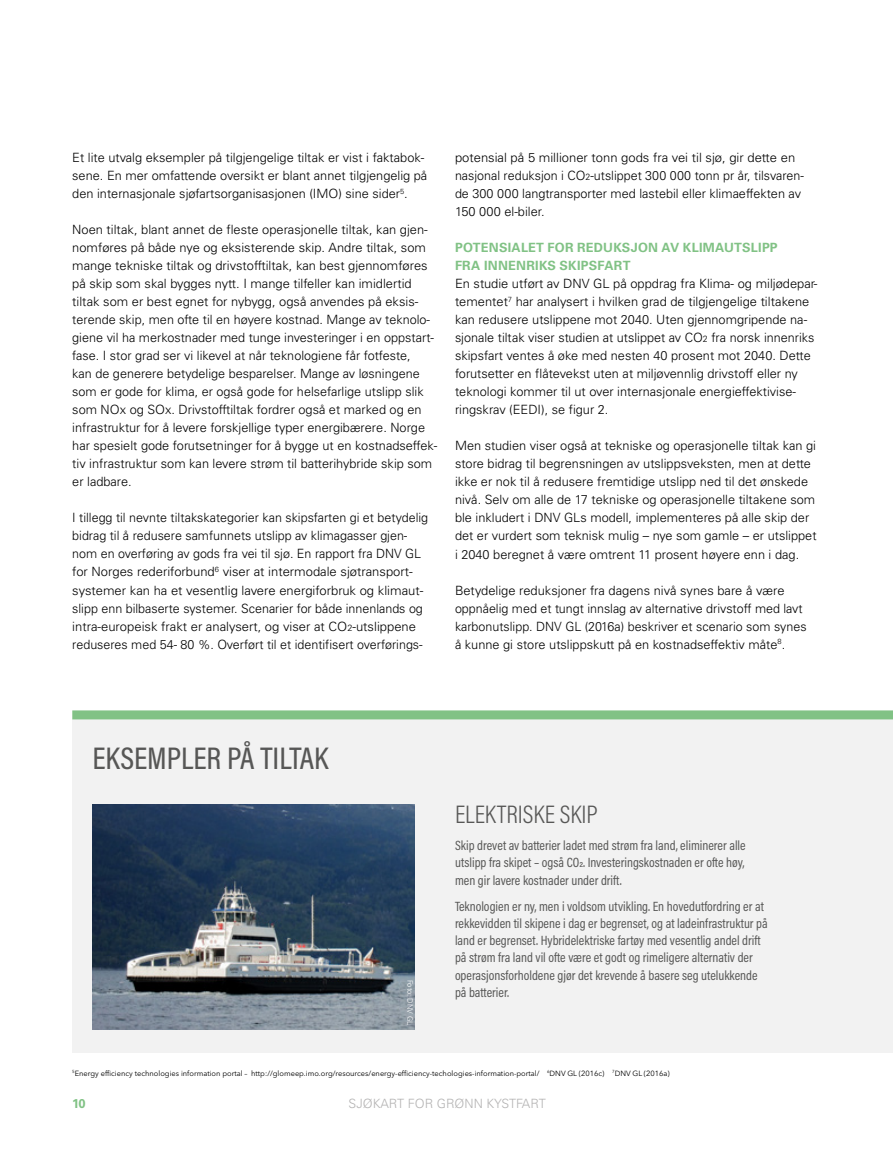
<style>
.page{position:relative;width:893px;height:1149px;background:#fff}
.page>*{position:absolute;margin:0;border:0;box-sizing:border-box;transform-origin:0 0}
.t1{font:500 31.5px "Acumin Pro Cond";letter-spacing:-.005em;color:#575756}
.t2{font:300 25.5px "Acumin Pro Cond";color:#575756}
.t3{font:13.5px/17.2px "Acumin Pro Cond";color:#575756;text-align:justify}
.t4{font:300 12.75px/18px "Univers";color:#000}
.t5{font:700 12.75px/18px "Univers";letter-spacing:.015em;color:#81c285}
.t6{font:300 12.75px "Univers";color:#b3b2b2}
.t7{font:7.5px "Avenir Next LT Pro";color:#000}
.t8{font:300 7.5px "Univers";color:#fff}
.s1{font-size:9px}
</style>
<div class="page">
<div style="left:72px;top:719px;width:821px;height:333px;background:#f2f2f2"></div>
<div style="left:72px;top:710px;width:821px;height:9px;background:#81c285"></div>
<img style="left:92px;top:804px;width:323px;height:225px">
<p class="t4" style="left:72px;top:148px;width:356px">Et lite utvalg eksempler på tilgjengelige tiltak er vist i faktabok&shy;sene. En mer omfattende oversikt er blant annet tilgjengelig på den internasjonale sjøfartsorganisasjonen (IMO) sine sider<sup>5</sup>.</p>
<p class="t4" style="left:72px;top:220px;width:367px">Noen tiltak, blant annet de fleste operasjonelle tiltak, kan gjen&shy;nomføres på både nye og eksisterende skip. Andre tiltak, som mange tekniske tiltak og drivstofftiltak, kan best gjennomføres på skip som skal bygges nytt. I mange tilfeller kan imidlertid tiltak som er best egnet for nybygg, også anvendes på eksis&shy;terende skip, men ofte til en høyere kostnad. Mange av teknolo&shy;giene vil ha merkostnader med tunge investeringer i en oppstart&shy;fase. I stor grad ser vi likevel at når teknologiene får fotfeste,<br>kan de generere betydelige besparelser. Mange av løsningene som er gode for klima, er også gode for helsefarlige utslipp slik som NOx og SOx. Drivstofftiltak fordrer også et marked og en infrastruktur for å levere forskjellige typer energibærere. Norge har spesielt gode forutsetninger for å bygge ut en kostnadseffek&shy;tiv infrastruktur som kan levere strøm til batterihybride skip som er ladbare.</p>
<p class="t4" style="left:72px;top:508px;width:357px">I tillegg til nevnte tiltakskategorier kan skipsfarten gi et betydelig bidrag til å redusere samfunnets utslipp av klimagasser gjen&shy;nom en overføring av gods fra vei til sjø. En rapport fra DNV GL for Norges rederiforbund<sup>6</sup> viser at intermodale sjøtransport&shy;systemer kan ha et vesentlig lavere energiforbruk og klimaut&shy;slipp enn bilbaserte systemer. Scenarier for både innenlands og intra-europeisk frakt er analysert, og viser at CO<span class="s1">2</span>-utslippene reduseres med 54- 80 %. Overført til et identifisert overførings-</p>
<p class="t4" style="left:455px;top:148px;width:350px">potensial på 5 millioner tonn gods fra vei til sjø, gir dette en nasjonal reduksjon i CO<span class="s1">2</span>-utslippet 300 000 tonn pr år, tilsvaren&shy;de 300 000 langtransporter med lastebil eller klimaeffekten av 150 000 el-biler.</p>
<p class="t5" style="left:455px;top:239px;width:324px">POTENSIALET FOR REDUKSJON AV KLIMAUTSLIPP<br>FRA INNENRIKS SKIPSFART</p>
<p class="t4" style="left:455px;top:274px;width:364px">En studie utført av DNV GL på oppdrag fra Klima- og miljødepar&shy;tementet<sup>7</sup> har analysert i hvilken grad de tilgjengelige tiltakene kan redusere utslippene mot 2040. Uten gjennomgripende na&shy;sjonale tiltak viser studien at utslippet av CO<span class="s1">2</span> fra norsk innenriks skipsfart ventes å øke med nesten 40 prosent mot 2040. Dette forutsetter en flåtevekst uten at miljøvennlig drivstoff eller ny teknologi kommer til ut over internasjonale energieffektivise&shy;ringskrav (EEDI), se figur 2.</p>
<p class="t4" style="left:455px;top:437px;width:363px">Men studien viser også at tekniske og operasjonelle tiltak kan gi store bidrag til begrensningen av utslippsveksten, men at dette ikke er nok til å redusere fremtidige utslipp ned til det ønskede nivå. Selv om alle de 17 tekniske og operasjonelle tiltakene som ble inkludert i DNV GLs modell, implementeres på alle skip der det er vurdert som teknisk mulig – nye som gamle – er utslippet i 2040 beregnet å være omtrent 11 prosent høyere enn i dag.</p>
<p class="t4" style="left:455px;top:580px;width:353px">Betydelige reduksjoner fra dagens nivå synes bare å være oppnåelig med et tungt innslag av alternative drivstoff med lavt karbonutslipp. DNV GL (2016a) beskriver et scenario som synes å kunne gi store utslippskutt på en kostnadseffektiv måte<sup>8</sup>.</p>
<h1 class="t1" style="left:92px;top:737px;width:237px">EKSEMPLER PÅ TILTAK</h1>
<p class="t8" style="left:415px;top:979px;width:47px;rotate:90deg">Foto: DNV GL</p>
<h2 class="t2" style="left:455px;top:797px;width:144px">ELEKTRISKE SKIP</h2>
<p class="t3" style="left:455px;top:836px;width:292px">Skip drevet av batterier ladet med strøm fra land, eliminerer alle utslipp fra skipet – også CO2. Investeringskostnaden er ofte høy, men gir lavere kostnader under drift.</p>
<p class="t3" style="left:455px;top:896px;width:314px;text-align:left">Teknologien er ny, men i voldsom utvikling. En hovedutfordring er at rekkevidden til skipene i dag er begrenset, og at ladeinfrastruktur på land er begrenset. Hybridelektriske fartøy med vesentlig andel drift på strøm fra land vil ofte være et godt og rimeligere alternativ der operasjonsforholdene gjør det krevende å basere seg utelukkende på batterier.</p>
<p class="t7" style="left:72px;top:1068px;width:599px"><sup>5</sup>Energy efficiency technologies information portal – http://glomeep.imo.org/resources/energy-efficiency-techologies-information-portal/ <sup>6</sup>DNV GL (2016c) <sup>7</sup>DNV GL (2016a)</p>
<p class="t5" style="left:72px;top:1094px;width:15px">10</p>
<p class="t6" style="left:349px;top:1095px;width:199px">SJØKART FOR GRØNN KYSTFART</p>
</div>
